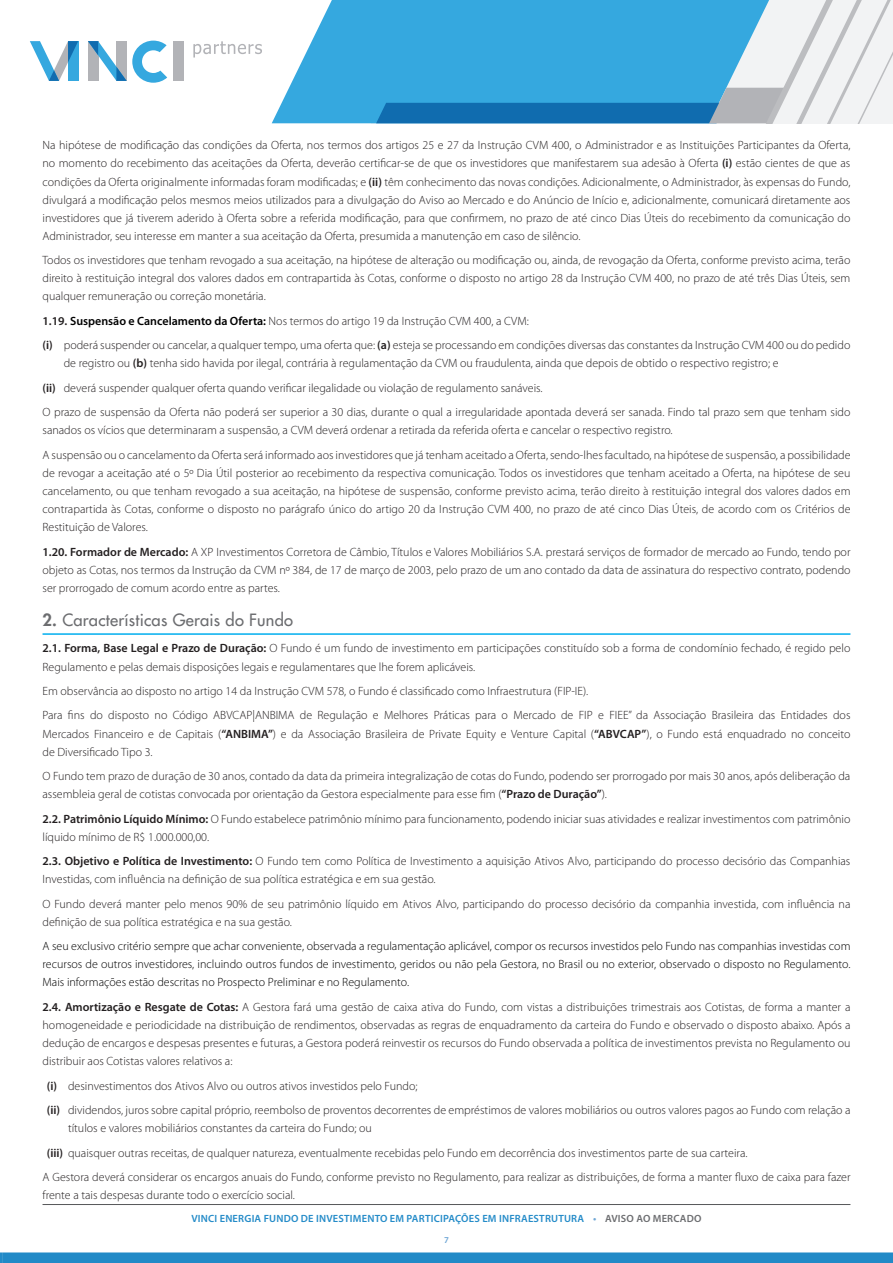
<style>
.page{position:relative;width:893px;height:1263px;background:#fff}
.page>*{position:absolute;margin:0;border:0;box-sizing:border-box;transform-origin:0 0}
.t1{font:16.5px "Futura";letter-spacing:.015em;color:#6c6d70}
.t2{font:300 12px/18.1px "Myriad Pro";color:#231f20}
.t3{font:300 12px/18.1px "Myriad Pro";color:#000;text-align:justify}
.t4{font:600 10.5px "Myriad Pro";letter-spacing:.02em;color:#248bc8}
.t5{font:600 9px "Myriad Pro";color:#6fa6d5}
.s1{font-weight:600}
.s2{font-weight:600;color:#000}
.s3{font-weight:800}
.s4{color:#6fa6d5}
.s5{color:#6c6d70}
</style>
<div class="page">
<svg style="left:0;top:1252px;width:2px;height:11px"></svg>
<div style="left:2px;top:1252px;width:891px;height:11px;background:#228ac7"></div>
<hr style="left:43px;top:1204px;width:807px;height:1px;background:#57585a">
<svg style="left:272px;top:0;width:104px;height:123px;fill:#35a8df"></svg>
<svg style="left:376px;top:0;width:517px;height:123px"></svg>
<div style="left:173px;top:41px;width:11px;height:40px;background:#b2b3b7"></div>
<svg style="left:30px;top:41px;width:48px;height:40px"></svg>
<svg style="left:88px;top:41px;width:79px;height:42px"></svg>
<svg style="left:193px;top:41px;width:69px;height:17px"></svg>
<hr style="left:43px;top:633px;width:807px;height:2px;background:#00aeef">
<p class="t2" style="left:43px;top:136px;width:809px;text-align:justify">Na hipótese de modificação das condições da Oferta, nos termos dos artigos 25 e 27 da Instrução CVM 400, o Administrador e as Instituições Participantes da Oferta, no momento do recebimento das aceitações da Oferta, deverão certificar-se de que os investidores que manifestarem sua adesão à Oferta <span class="s1">(i)</span> estão cientes de que as condições da Oferta originalmente informadas foram modificadas; e <span class="s1">(ii)</span> têm conhecimento das novas condições. Adicionalmente, o Administrador, às expensas do Fundo, divulgará a modificação pelos mesmos meios utilizados para a divulgação do Aviso ao Mercado e do Anúncio de Início e, adicionalmente, comunicará diretamente aos investidores que já tiverem aderido à Oferta sobre a referida modificação, para que confirmem, no prazo de até cinco Dias Úteis do recebimento da comunicação do Administrador, seu interesse em manter a sua aceitação da Oferta, presumida a manutenção em caso de silêncio.</p>
<p class="t2" style="left:43px;top:251px;width:809px;text-align:justify">Todos os investidores que tenham revogado a sua aceitação, na hipótese de alteração ou modificação ou, ainda, de revogação da Oferta, conforme previsto acima, terão direito à restituição integral dos valores dados em contrapartida às Cotas, conforme o disposto no artigo 28 da Instrução CVM 400, no prazo de até três Dias Úteis, sem qualquer remuneração ou correção monetária.</p>
<p class="t2" style="left:43px;top:309px;width:809px;line-height:24.5px"><span class="s1">1.19.</span> <span class="s2">Suspensão e Cancelamento da Oferta:</span> Nos termos do artigo 19 da Instrução CVM 400, a CVM:<br><span class="s1">(i)</span> poderá suspender ou cancelar, a qualquer tempo, uma oferta que: <span class="s1">(a)</span> esteja se processando em condições diversas das constantes da Instrução CVM 400 ou do pedido</p>
<p class="t2" style="left:43px;top:351px;width:809px;line-height:24.5px;text-indent:21px">de registro ou <span class="s1">(b)</span> tenha sido havida por ilegal, contrária à regulamentação da CVM ou fraudulenta, ainda que depois de obtido o respectivo registro; e<br><span class="s1">(ii)</span> deverá suspender qualquer oferta quando verificar ilegalidade ou violação de regulamento sanáveis.<br>O prazo de suspensão da Oferta não poderá ser superior a 30 dias, durante o qual a irregularidade apontada deverá ser sanada. Findo tal prazo sem que tenham sido</p>
<p class="t2" style="left:43px;top:418px;width:809px;line-height:24.5px">sanados os vícios que determinaram a suspensão, a CVM deverá ordenar a retirada da referida oferta e cancelar o respectivo registro.<br>A suspensão ou o cancelamento da Oferta será informado aos investidores que já tenham aceitado a Oferta, sendo-lhes facultado, na hipótese de suspensão, a possibilidade</p>
<p class="t2" style="left:43px;top:464px;width:809px;text-align:justify">de revogar a aceitação até o 5º Dia Útil posterior ao recebimento da respectiva comunicação. Todos os investidores que tenham aceitado a Oferta, na hipótese de seu cancelamento, ou que tenham revogado a sua aceitação, na hipótese de suspensão, conforme previsto acima, terão direito à restituição integral dos valores dados em contrapartida às Cotas, conforme o disposto no parágrafo único do artigo 20 da Instrução CVM 400, no prazo de até cinco Dias Úteis, de acordo com os Critérios de Restituição de Valores.</p>
<p class="t2" style="left:43px;top:543px;width:809px;text-align:justify"><span class="s1">1.20. Formador de Mercado:</span> A XP Investimentos Corretora de Câmbio, Títulos e Valores Mobiliários S.A. prestará serviços de formador de mercado ao Fundo, tendo por objeto as Cotas, nos termos da Instrução da CVM nº 384, de 17 de março de 2003, pelo prazo de um ano contado da data de assinatura do respectivo contrato, podendo ser prorrogado de comum acordo entre as partes.</p>
<h1 class="t1" style="left:43px;top:609px;width:252px"><span class="s3">2.</span> Características Gerais do Fundo</h1>
<p class="t2" style="left:43px;top:640px;width:809px"><span class="s1">2.1. Forma, Base Legal e Prazo de Duração:</span> O Fundo é um fundo de investimento em participações constituído sob a forma de condomínio fechado, é regido pelo<br>Regulamento e pelas demais disposições legais e regulamentares que lhe forem aplicáveis.</p>
<p class="t2" style="left:43px;top:679px;width:809px;line-height:24.5px">Em observância ao disposto no artigo 14 da Instrução CVM 578, o Fundo é classificado como Infraestrutura (FIP-IE).<br>Para fins do disposto no Código ABVCAP|ANBIMA de Regulação e Melhores Práticas para o Mercado de FIP e FIEE” da Associação Brasileira das Entidades dos</p>
<p class="t2" style="left:43px;top:725px;width:809px">Mercados Financeiro e de Capitais (<span class="s1">“ANBIMA”</span>) e da Associação Brasileira de Private Equity e Venture Capital (<span class="s1">“ABVCAP”</span>), o Fundo está enquadrado no conceito de Diversificado Tipo 3.</p>
<p class="t2" style="left:43px;top:767px;width:809px">O Fundo tem prazo de duração de 30 anos, contado da data da primeira integralização de cotas do Fundo, podendo ser prorrogado por mais 30 anos, após deliberação da assembleia geral de cotistas convocada por orientação da Gestora especialmente para esse fim (<span class="s1">“Prazo de Duração”</span>).</p>
<p class="t2" style="left:43px;top:810px;width:809px"><span class="s1">2.2. Patrimônio Líquido Mínimo:</span> O Fundo estabelece patrimônio mínimo para funcionamento, podendo iniciar suas atividades e realizar investimentos com patrimônio líquido mínimo de R$ 1.000.000,00.</p>
<p class="t2" style="left:43px;top:852px;width:809px"><span class="s1">2.3. Objetivo e Política de Investimento:</span> O Fundo tem como Política de Investimento a aquisição Ativos Alvo, participando do processo decisório das Companhias<br>Investidas, com influência na definição de sua política estratégica e em sua gestão.</p>
<p class="t2" style="left:43px;top:895px;width:809px">O Fundo deverá manter pelo menos 90% de seu patrimônio líquido em Ativos Alvo, participando do processo decisório da companhia investida, com influência na definição de sua política estratégica e na sua gestão.</p>
<p class="t3" style="left:43px;top:937px;width:809px">A seu exclusivo critério sempre que achar conveniente, observada a regulamentação aplicável, compor os recursos investidos pelo Fundo nas companhias investidas com recursos de outros investidores, incluindo outros fundos de investimento, geridos ou não pela Gestora, no Brasil ou no exterior, observado o disposto no Regulamento.<br>Mais informações estão descritas no Prospecto Preliminar e no Regulamento.</p>
<p class="t2" style="left:43px;top:998px;width:809px;text-align:justify"><span class="s1">2.4. Amortização e Resgate de Cotas:</span> A Gestora fará uma gestão de caixa ativa do Fundo, com vistas a distribuições trimestrais aos Cotistas, de forma a manter a homogeneidade e periodicidade na distribuição de rendimentos, observadas as regras de enquadramento da carteira do Fundo e observado o disposto abaixo. Após a dedução de encargos e despesas presentes e futuras, a Gestora poderá reinvestir os recursos do Fundo observada a política de investimentos prevista no Regulamento ou distribuir aos Cotistas valores relativos a:</p>
<p class="t2" style="left:47px;top:1073px;width:805px;line-height:24.5px"><span class="s1">(i)</span> desinvestimentos dos Ativos Alvo ou outros ativos investidos pelo Fundo;<br><span class="s1">(ii)</span> dividendos, juros sobre capital próprio, reembolso de proventos decorrentes de empréstimos de valores mobiliários ou outros valores pagos ao Fundo com relação a</p>
<p class="t2" style="left:68px;top:1119px;width:305px">títulos e valores mobiliários constantes da carteira do Fundo; ou</p>
<p class="t2" style="left:47px;top:1144px;width:702px"><span class="s1">(iii)</span> quaisquer outras receitas, de qualquer natureza, eventualmente recebidas pelo Fundo em decorrência dos investimentos parte de sua carteira.</p>
<p class="t2" style="left:43px;top:1168px;width:809px">A Gestora deverá considerar os encargos anuais do Fundo, conforme previsto no Regulamento, para realizar as distribuições, de forma a manter fluxo de caixa para fazer</p>
<p class="t2" style="left:43px;top:1186px;width:254px">frente a tais despesas durante todo o exercício social.</p>
<p class="t4" style="left:191px;top:1211px;width:512px">VINCI ENERGIA FUNDO DE INVESTIMENTO EM PARTICIPAÇÕES EM INFRAESTRUTURA <span class="s4">•</span> <span class="s5">AVISO AO MERCADO</span></p>
<p class="t5" style="left:444px;top:1234px;width:6px">7</p>
</div>
